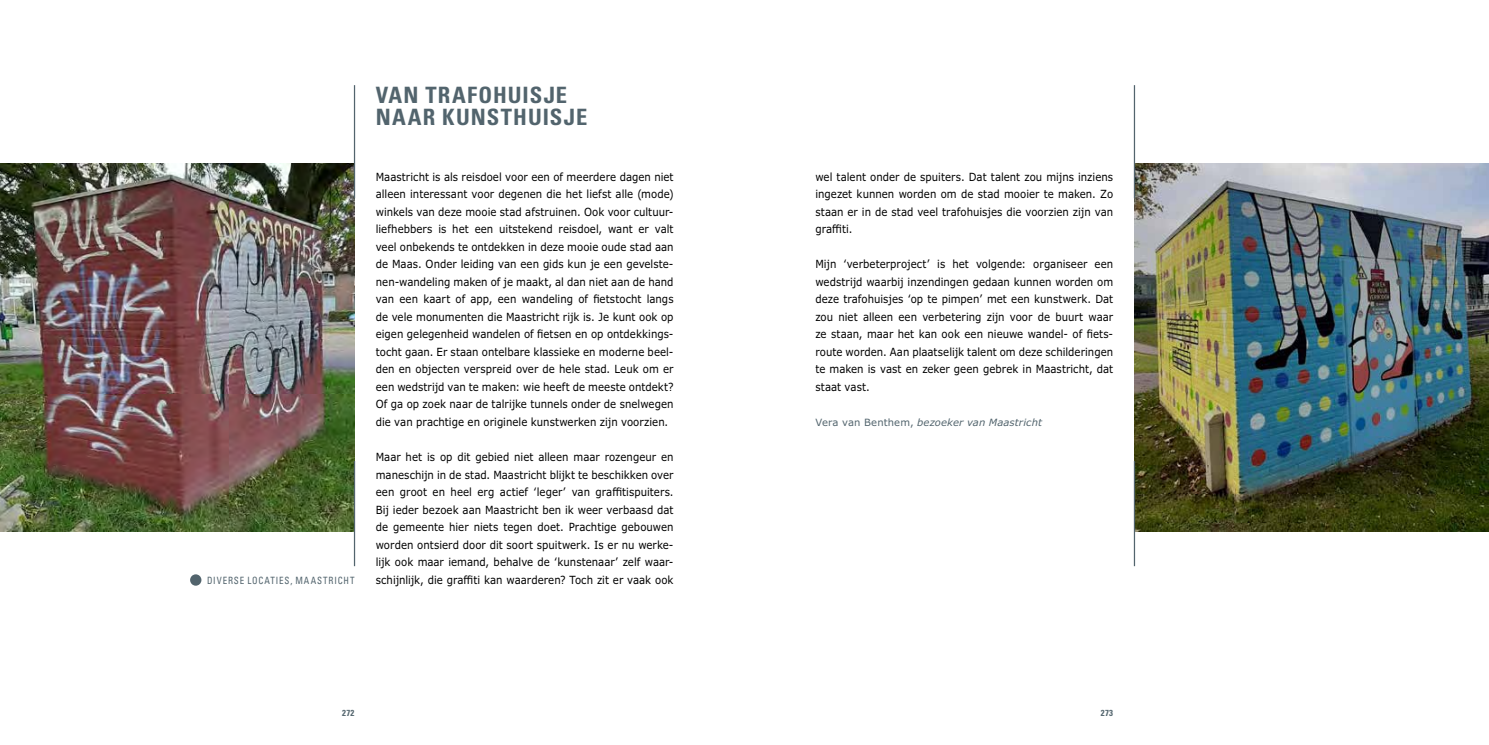
<style>
.page{position:relative;width:1489px;height:745px;background:#fff}
.page>*{position:absolute;margin:0;border:0;box-sizing:border-box;transform-origin:0 0}
.t1{font:700 condensed 22.5px/22.5px "Univers";letter-spacing:.055em;color:#52646d}
.t2{font:11.25px/17.5px "Verdana Pro";color:#000;text-align:justify;scale:.9 1}
.t3{font:italic 10px "Verdana Pro";letter-spacing:.01em;color:#52646d}
.t4{font:condensed 10px "Univers";letter-spacing:.1em;color:#52646d;scale:.9 1}
.t5{font:700 condensed 8.75px "Univers";letter-spacing:.04em;color:#52646d}
.s1{font-style:normal}
</style>
<div class="page">
<img style="left:0;top:163px;width:354px;height:367px">
<img style="left:1134px;top:163px;width:354px;height:367px">
<hr style="left:354px;top:460px;width:1px;height:105px;background:#52646d">
<hr style="left:354px;top:85px;width:1px;height:113px;background:#52646d">
<hr style="left:1133px;top:460px;width:1px;height:105px;background:#52646d">
<hr style="left:1133px;top:85px;width:1px;height:113px;background:#52646d">
<div style="left:190px;top:574px;width:11px;height:11px;background:#52646d;border-radius:50%"></div>
<p class="t4" style="left:207px;top:573px;width:165px">DIVERSE LOCATIES, MAASTRICHT</p>
<h1 class="t1" style="left:376px;top:83px;width:213px">VAN TRAFOHUISJE<br>NAAR KUNSTHUISJE</h1>
<p class="t2" style="left:376px;top:168px;width:332px">Maastricht is als reisdoel voor een of meerdere dagen niet alleen interessant voor degenen die het liefst alle (mode) winkels van deze mooie stad afstruinen. Ook voor cultuur&shy;liefhebbers is het een uitstekend reisdoel, want er valt veel onbekends te ontdekken in deze mooie oude stad aan de Maas. Onder leiding van een gids kun je een gevelste&shy;nen-wandeling maken of je maakt, al dan niet aan de hand van een kaart of app, een wandeling of fietstocht langs de vele monumenten die Maastricht rijk is. Je kunt ook op eigen gelegenheid wandelen of fietsen en op ontdekkings&shy;tocht gaan. Er staan ontelbare klassieke en moderne beel&shy;den en objecten verspreid over de hele stad. Leuk om er een wedstrijd van te maken: wie heeft de meeste ontdekt?<br>Of ga op zoek naar de talrijke tunnels onder de snelwegen die van prachtige en originele kunstwerken zijn voorzien.</p>
<p class="t2" style="left:376px;top:448px;width:332px">Maar het is op dit gebied niet alleen maar rozengeur en maneschijn in de stad. Maastricht blijkt te beschikken over een groot en heel erg actief ‘leger’ van graffitispuiters.<br>Bij ieder bezoek aan Maastricht ben ik weer verbaasd dat de gemeente hier niets tegen doet. Prachtige gebouwen worden ontsierd door dit soort spuitwerk. Is er nu werke&shy;lijk ook maar iemand, behalve de ‘kunstenaar’ zelf waar&shy;schijnlijk, die graffiti kan waarderen? Toch zit er vaak ook</p>
<p class="t2" style="left:815px;top:168px;width:332px">wel talent onder de spuiters. Dat talent zou mijns inziens ingezet kunnen worden om de stad mooier te maken. Zo staan er in de stad veel trafohuisjes die voorzien zijn van graffiti.</p>
<p class="t2" style="left:815px;top:255px;width:332px">Mijn ‘verbeterproject’ is het volgende: organiseer een wedstrijd waarbij inzendingen gedaan kunnen worden om deze trafohuisjes ‘op te pimpen’ met een kunstwerk. Dat zou niet alleen een verbetering zijn voor de buurt waar ze staan, maar het kan ook een nieuwe wandel- of fiets&shy;route worden. Aan plaatselijk talent om deze schilderingen te maken is vast en zeker geen gebrek in Maastricht, dat staat vast.</p>
<p class="t3" style="left:815px;top:415px;width:228px"><span class="s1">Vera van Benthem,</span> bezoeker van Maastricht</p>
<p class="t5" style="left:342px;top:707px;width:14px">272</p>
<p class="t5" style="left:1100px;top:707px;width:14px">273</p>
</div>
